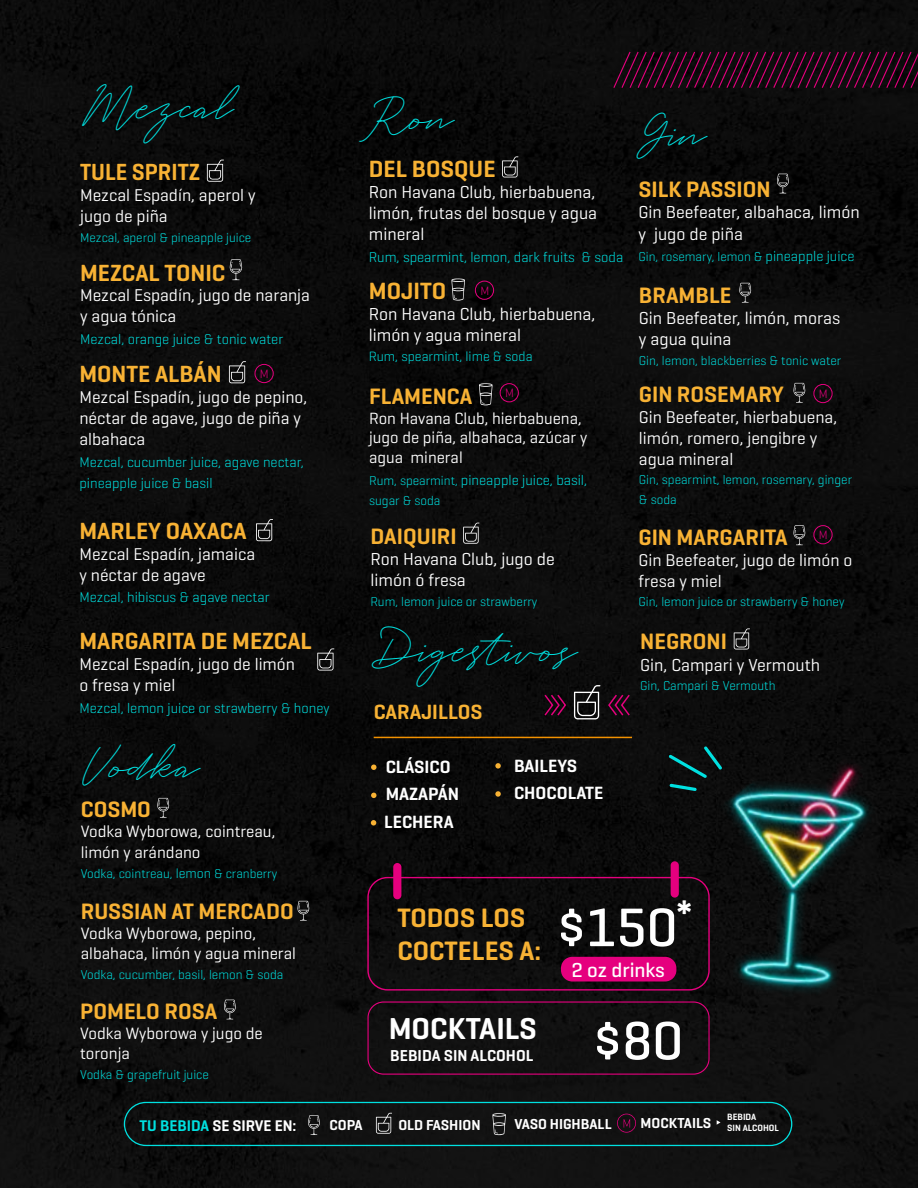
<style>
.page{position:relative;width:918px;height:1188px;background:#0c0c0c}
.page>*{position:absolute;margin:0;border:0;box-sizing:border-box;transform-origin:0 0}
.t1{font:500 55.2px "Geogrotesque";color:#fff}
.t2{font:33.45px "White Angelica";color:#00e0e0}
.t3{font:600 30.75px "Geogrotesque";color:#fff}
.t4{font:600 27.15px/32.5px "Geogrotesque";color:#f8b234}
.t5{font:600 23.85px "Geogrotesque";color:#f8b234}
.t6{font:600 23.7px "Geogrotesque";color:#f8b234;scale:.95 1}
.t7{font:600 22.65px "Geogrotesque";color:#f8b234}
.t8{font:600 21px "Geogrotesque";color:#f8b234}
.t9{font:500 20.55px "Geogrotesque";color:#fff}
.t10{font:600 18px/27px "Geogrotesque";color:#fff}
.t11{font:17.7px/21.1px "Geogrotesque";color:#fff}
.t12{font:17.4px/20.9px "Geogrotesque";color:#fff}
.t13{font:16.8px/20.1px "Geogrotesque";color:#fff}
.t14{font:16.5px/19.8px "Geogrotesque";color:#fff}
.t15{font:600 16.05px "Geogrotesque";color:#fff}
.t16{font:600 15.75px "Geogrotesque";color:#fff}
.t17{font:600 14.7px "Geogrotesque";color:#fff}
.t18{font:300 14.4px/21.8px "Geogrotesque";color:#00e0e0}
.t19{font:300 13.8px "Geogrotesque";color:#00e0e0}
.t20{font:300 13.05px/19.6px "Geogrotesque";color:#00e0e0}
.t21{font:300 12.45px "Geogrotesque";color:#e5007e}
.t22{font:600 9.3px "Geogrotesque";color:#fff}
.s1{font-size:13.8px}
.s2{font-size:13.05px}
.s3{font-size:14.4px}
.s4{color:#00e0e0}
</style>
<div class="page">
<svg style="left:613px;top:51px;width:305px;height:38px"></svg>
<img style="left:695px;top:735px;width:199px;height:266px">
<svg style="left:670px;top:784px;width:27px;height:7px"></svg>
<svg style="left:669px;top:746px;width:53px;height:32px"></svg>
<svg style="left:207px;top:160px;width:17px;height:22px"></svg>
<svg style="left:229px;top:361px;width:17px;height:22px"></svg>
<svg style="left:256px;top:519px;width:17px;height:22px"></svg>
<svg style="left:317px;top:648px;width:17px;height:23px"></svg>
<svg style="left:230px;top:259px;width:12px;height:21px"></svg>
<svg style="left:157px;top:798px;width:12px;height:20px"></svg>
<svg style="left:297px;top:901px;width:12px;height:20px"></svg>
<svg style="left:224px;top:1000px;width:12px;height:19px"></svg>
<svg style="left:502px;top:156px;width:16px;height:22px"></svg>
<svg style="left:451px;top:279px;width:14px;height:22px"></svg>
<svg style="left:463px;top:523px;width:16px;height:21px"></svg>
<svg style="left:734px;top:628px;width:16px;height:22px"></svg>
<svg style="left:479px;top:383px;width:14px;height:22px"></svg>
<svg style="left:777px;top:174px;width:12px;height:19px"></svg>
<svg style="left:739px;top:283px;width:12px;height:20px"></svg>
<svg style="left:793px;top:525px;width:12px;height:20px"></svg>
<svg style="left:793px;top:383px;width:12px;height:20px"></svg>
<svg style="left:574px;top:685px;width:26px;height:34px"></svg>
<svg style="left:544px;top:694px;width:22px;height:22px"></svg>
<svg style="left:608px;top:694px;width:22px;height:22px"></svg>
<svg style="left:371px;top:765px;width:6px;height:5px"></svg>
<svg style="left:371px;top:793px;width:6px;height:5px"></svg>
<svg style="left:371px;top:820px;width:5px;height:6px"></svg>
<svg style="left:495px;top:763px;width:6px;height:6px"></svg>
<svg style="left:495px;top:791px;width:6px;height:6px"></svg>
<hr style="left:374px;top:737px;width:258px;height:1px;background:#f29100">
<div style="left:367px;top:877px;width:343px;height:114px;border:1px solid #e4007d;border-radius:19px"></div>
<div style="left:367px;top:1001px;width:343px;height:74px;border:1px solid #e4007d;border-radius:16px"></div>
<div style="left:393px;top:863px;width:8px;height:36px;background:#e5007e;border-radius:4px"></div>
<div style="left:671px;top:861px;width:8px;height:37px;background:#e5007e;border-radius:4px"></div>
<div style="left:561px;top:957px;width:115px;height:25px;background:#e5007e;border-radius:11px"></div>
<div style="left:255px;top:364px;width:19px;height:19px;border:1px solid #e5007e;border-radius:50%"></div>
<div style="left:500px;top:383px;width:19px;height:19px;border:1px solid #e5007e;border-radius:50%"></div>
<div style="left:814px;top:384px;width:18px;height:19px;border:1px solid #e5007e;border-radius:50%"></div>
<div style="left:814px;top:525px;width:18px;height:19px;border:1px solid #e5007e;border-radius:50%"></div>
<div style="left:475px;top:281px;width:19px;height:19px;border:1px solid #e5007e;border-radius:50%"></div>
<svg style="left:376px;top:1113px;width:16px;height:21px"></svg>
<svg style="left:308px;top:1115px;width:12px;height:20px"></svg>
<svg style="left:492px;top:1113px;width:14px;height:22px"></svg>
<div style="left:124px;top:1102px;width:668px;height:44px;border:1px solid #00e0e0;border-radius:21px"></div>
<svg style="left:617px;top:1114px;width:19px;height:19px"></svg>
<svg style="left:717px;top:1120px;width:4px;height:5px"></svg>
<h2 class="t2" style="left:86px;top:87px;width:149px">Mezcal</h2>
<h3 class="t6" style="left:80px;top:157px;width:128px">TULE SPRITZ</h3>
<h3 class="t12" style="left:80px;top:184px;width:177px">Mezcal Espadín, aperol y jugo de piña</h3>
<p class="t20" style="left:80px;top:227px;width:173px">Mezcal, aperol &amp; pineapple juice</p>
<h3 class="t5" style="left:80px;top:258px;width:147px">MEZCAL TONIC</h3>
<h3 class="t12" style="left:80px;top:285px;width:231px">Mezcal Espadín, jugo de naranja y agua tónica</h3>
<p class="t18" style="left:80px;top:328px;width:205px">Mezcal, orange juice &amp; tonic water</p>
<h3 class="t5" style="left:79px;top:359px;width:144px">MONTE ALBÁN</h3>
<h3 class="t12" style="left:79px;top:386px;width:229px">Mezcal Espadín, jugo de pepino, néctar de agave, jugo de piña y albahaca</h3>
<p class="t18" style="left:79px;top:450px;width:226px">Mezcal, cucumber juice, agave nectar, pineapple juice &amp; basil</p>
<h3 class="t5" style="left:79px;top:516px;width:169px">MARLEY OAXACA</h3>
<h3 class="t12" style="left:79px;top:543px;width:177px">Mezcal Espadín, jamaica y néctar de agave</h3>
<p class="t18" style="left:79px;top:586px;width:192px">Mezcal, hibiscus &amp; agave nectar</p>
<h3 class="t5" style="left:79px;top:626px;width:234px">MARGARITA DE MEZCAL</h3>
<h3 class="t12" style="left:79px;top:653px;width:217px">Mezcal Espadín, jugo de limón o fresa y miel</h3>
<p class="t18" style="left:79px;top:696px;width:252px">Mezcal, lemon juice or strawberry &amp; honey</p>
<h2 class="t2" style="left:81px;top:746px;width:120px">Vodka</h2>
<h3 class="t7" style="left:81px;top:796px;width:72px">COSMO</h3>
<p class="t13" style="left:81px;top:821px;width:196px">Vodka Wyborowa, cointreau, limón y arándano</p>
<p class="t20" style="left:81px;top:864px;width:198px">Vodka, cointreau, <span class="s1">lemon</span> &amp; cranberry</p>
<h3 class="t7" style="left:81px;top:897px;width:215px">RUSSIAN AT MERCADO</h3>
<p class="t13" style="left:81px;top:923px;width:217px">Vodka Wyborowa, pepino, albahaca, limón y agua mineral</p>
<p class="t20" style="left:81px;top:964px;width:204px">Vodka, cucumber, basil, lemon &amp; soda</p>
<h3 class="t7" style="left:80px;top:997px;width:139px">POMELO ROSA</h3>
<p class="t13" style="left:80px;top:1023px;width:184px">Vodka Wyborowa y jugo de toronja</p>
<p class="t20" style="left:80px;top:1064px;width:130px">Vodka &amp; grapefruit juice</p>
<p class="t21" style="left:260px;top:366px;width:10px">M</p>
<h2 class="t2" style="left:370px;top:98px;width:85px">Ron</h2>
<h3 class="t5" style="left:369px;top:154px;width:128px">DEL BOSQUE</h3>
<h3 class="t11" style="left:369px;top:181px;width:230px;text-align:justify">Ron Havana Club, hierbabuena, limón, frutas del bosque y agua mineral</h3>
<p class="t18" style="left:369px;top:246px;width:256px">Rum, spearmint, lemon, dark fruits &amp; soda</p>
<h3 class="t5" style="left:369px;top:276px;width:79px">MOJITO</h3>
<h3 class="t11" style="left:369px;top:303px;width:228px">Ron Havana Club, hierbabuena, limón y agua mineral</h3>
<p class="t19" style="left:369px;top:348px;width:165px">Rum, spearmint, lime &amp; soda</p>
<h3 class="t7" style="left:369px;top:382px;width:105px">FLAMENCA</h3>
<p class="t14" style="left:369px;top:408px;width:220px">Ron Havana Club, hierbabuena, jugo de piña, albahaca, azúcar y agua mineral</p>
<p class="t18" style="left:369px;top:469px;width:220px"><span class="s2">Rum, spearmint,</span> pineapple juice, basil,</p>
<p class="t20" style="left:369px;top:490px;width:73px">sugar &amp; soda</p>
<h3 class="t7" style="left:370px;top:522px;width:88px">DAIQUIRI</h3>
<h3 class="t11" style="left:370px;top:548px;width:186px">Ron Havana Club, jugo de limón ó fresa</h3>
<p class="t20" style="left:370px;top:591px;width:169px">Rum, lemon juice or strawberry</p>
<h2 class="t2" style="left:640px;top:114px;width:68px">Gin</h2>
<h3 class="t7" style="left:639px;top:175px;width:134px">SILK PASSION</h3>
<h3 class="t11" style="left:639px;top:201px;width:223px">Gin Beefeater, albahaca, limón y jugo de piña</h3>
<p class="t20" style="left:639px;top:247px;width:218px">Gin, rosemary, lemon &amp; <span class="s3">pineapple juice</span></p>
<p class="t21" style="left:480px;top:283px;width:10px">M</p>
<h3 class="t7" style="left:639px;top:281px;width:94px">BRAMBLE</h3>
<h3 class="t11" style="left:639px;top:307px;width:203px">Gin Beefeater, limón, moras y agua quina</h3>
<p class="t20" style="left:639px;top:350px;width:204px">Gin, lemon, blackberries &amp; tonic water</p>
<h3 class="t7" style="left:639px;top:380px;width:147px">GIN ROSEMARY</h3>
<h3 class="t12" style="left:639px;top:406px;width:200px">Gin Beefeater, hierbabuena, limón, romero, jengibre y agua mineral</h3>
<p class="t20" style="left:639px;top:470px;width:215px">Gin, spearmint, lemon, rosemary, ginger &amp; soda</p>
<h3 class="t7" style="left:639px;top:523px;width:151px">GIN MARGARITA</h3>
<h3 class="t12" style="left:639px;top:549px;width:215px">Gin Beefeater, jugo de limón o fresa y miel</h3>
<p class="t20" style="left:639px;top:591px;width:207px">Gin, lemon juice or strawberry &amp; honey</p>
<p class="t21" style="left:505px;top:385px;width:10px">M</p>
<p class="t21" style="left:819px;top:386px;width:10px">M</p>
<p class="t21" style="left:819px;top:527px;width:10px">M</p>
<h2 class="t2" style="left:375px;top:630px;width:203px">Digestivos</h2>
<h3 class="t8" style="left:374px;top:699px;width:110px">CARAJILLOS</h3>
<h3 class="t10" style="left:386px;top:754px;width:75px">CLÁSICO<br>MAZAPÁN</h3>
<h3 class="t10" style="left:384px;top:808px;width:71px">LECHERA</h3>
<h3 class="t10" style="left:514px;top:752px;width:91px">BAILEYS<br>CHOCOLATE</h3>
<h3 class="t7" style="left:640px;top:627px;width:88px">NEGRONI</h3>
<p class="t20" style="left:640px;top:675px;width:137px">Gin, Campari &amp; Vermouth</p>
<h3 class="t11" style="left:640px;top:653px;width:182px">Gin, Campari y Vermouth</h3>
<h3 class="t4" style="left:397px;top:902px;width:297px">TODOS LOS<br>COCTELES A: <sup>$150</sup><sup>*</sup></h3>
<h3 class="t3" style="left:389px;top:1010px;width:150px">MOCKTAILS</h3>
<p class="t15" style="left:390px;top:1046px;width:145px">BEBIDA SIN ALCOHOL</p>
<h3 class="t9" style="left:571px;top:957px;width:95px">2 oz drinks</h3>
<h1 class="t1" style="left:593px;top:1006px;width:92px">$80</h1>
<p class="t22" style="left:727px;top:1111px;width:31px">BEBIDA</p>
<p class="t16" style="left:140px;top:1115px;width:158px"><span class="s4">TU BEBIDA</span> SE SIRVE EN:</p>
<p class="t17" style="left:329px;top:1116px;width:35px">COPA</p>
<p class="t17" style="left:398px;top:1116px;width:84px">OLD FASHION</p>
<p class="t17" style="left:514px;top:1115px;width:99px">VASO HIGHBALL</p>
<p class="t22" style="left:641px;top:1122px;width:140px"><sup>MOCKTAILS</sup> SIN ALCOHOL</p>
</div>
